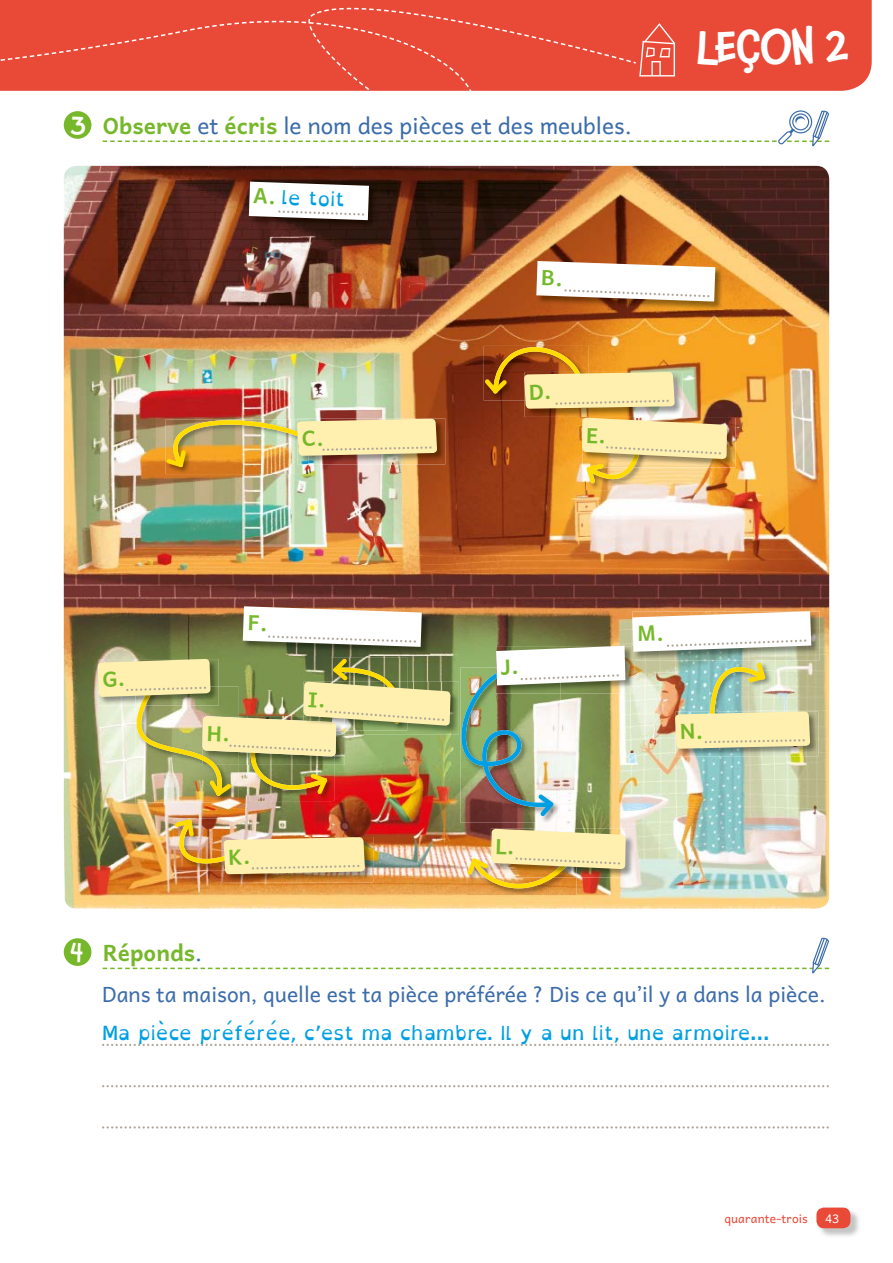
<style>
.page{position:relative;width:893px;height:1263px;background:#fff}
.page>*{position:absolute;margin:0;border:0;box-sizing:border-box;transform-origin:0 0}
.t1{font:500 45px "Chaloops";letter-spacing:-.03em;color:#fff}
.t2{font:22.5px "Andika New Basic";color:#3b6caa}
.t3{font:700 22.5px "Andika New Basic";color:#76b82a}
.t4{font:21px "Andika New Basic";color:#3b6caa}
.t5{font:19.5px "Open Dyslexic";color:#009fe3}
.t6{font:12px "Andika New Basic";letter-spacing:.015em;color:#e94a38}
.t7{font:12px "Andika New Basic";color:#fff}
.s1{font-family:"Chaloops";font-weight:500;font-size:27px;color:#fff}
.s2{font-weight:700;color:#76b82a}
.s3{font-family:"Andika New Basic";font-weight:700;font-size:21px;color:#76b82a}
.s4{font-weight:400;color:#3b6caa}
</style>
<div class="page">
<div style="left:636px;top:0;width:236px;height:91px;background:#e94a38"></div>
<div style="left:0;top:0;width:636px;height:91px;background:#e94a38"></div>
<svg style="left:102px;top:1044px;width:727px;height:2px"></svg>
<svg style="left:102px;top:1085px;width:727px;height:2px"></svg>
<svg style="left:102px;top:1126px;width:727px;height:2px"></svg>
<div style="left:64px;top:938px;width:27px;height:28px;background:#76b82a;border-radius:50%"></div>
<svg style="left:8px;top:8px;width:821px;height:139px"></svg>
<svg style="left:103px;top:938px;width:726px;height:36px"></svg>
<img style="left:64px;top:166px;width:765px;height:743px">
<img style="left:537px;top:261px;width:186px;height:49px">
<img style="left:249px;top:182px;width:128px;height:47px">
<svg style="left:249px;top:182px;width:120px;height:38px"></svg>
<img style="left:166px;top:467px;width:142px;height:7px">
<img style="left:437px;top:419px;width:8px;height:45px">
<img style="left:484px;top:346px;width:105px;height:55px">
<img style="left:524px;top:372px;width:159px;height:45px">
<img style="left:586px;top:484px;width:63px;height:6px">
<img style="left:727px;top:418px;width:8px;height:49px">
<img style="left:243px;top:606px;width:187px;height:49px">
<img style="left:135px;top:796px;width:103px;height:7px">
<img style="left:249px;top:796px;width:85px;height:5px">
<img style="left:451px;top:682px;width:8px;height:52px">
<img style="left:460px;top:667px;width:100px;height:156px">
<img style="left:625px;top:646px;width:7px;height:47px">
<img style="left:174px;top:818px;width:76px;height:53px">
<img style="left:224px;top:837px;width:149px;height:46px">
<img style="left:467px;top:888px;width:109px;height:7px">
<img style="left:626px;top:829px;width:8px;height:48px">
<img style="left:811px;top:612px;width:8px;height:48px">
<img style="left:675px;top:712px;width:144px;height:45px">
<img style="left:819px;top:1210px;width:40px;height:26px">
<div style="left:816px;top:1207px;width:34px;height:21px;background:#e94a38;border-radius:8px"></div>
<svg style="left:536px;top:261px;width:179px;height:41px"></svg>
<img style="left:166px;top:419px;width:271px;height:48px">
<img style="left:485px;top:347px;width:190px;height:62px">
<img style="left:582px;top:417px;width:145px;height:67px">
<svg style="left:243px;top:606px;width:179px;height:41px"></svg>
<img style="left:98px;top:658px;width:353px;height:138px">
<img style="left:461px;top:646px;width:164px;height:170px">
<img style="left:175px;top:819px;width:190px;height:55px">
<img style="left:467px;top:829px;width:159px;height:59px">
<img style="left:632px;top:611px;width:179px;height:138px">
<p class="t2" style="left:70px;top:105px;width:563px"><span class="s1">3</span> <span class="s2">Observe</span> et <span class="s2">écris</span> le nom des pièces et des meubles.</p>
<p class="t5" style="left:254px;top:185px;width:93px;rotate:2deg"><span class="s3">A.</span> le toit</p>
<h1 class="t1" style="left:697px;top:9px;width:154px">LEÇON 2</h1>
<p class="t3" style="left:70px;top:932px;width:133px"><span class="s1">4</span> Réponds<span class="s4">.</span></p>
<p class="t4" style="left:102px;top:975px;width:725px">Dans ta maison, quelle est ta pièce préférée ? Dis ce qu’il y a dans la pièce.</p>
<p class="t5" style="left:102px;top:1022px;width:669px">Ma pièce préférée, c’est ma chambre. Il y a un lit, une armoire…</p>
<p class="t6" style="left:724px;top:1207px;width:85px">quarante-trois</p>
<p class="t7" style="left:825px;top:1208px;width:16px">43</p>
</div>
